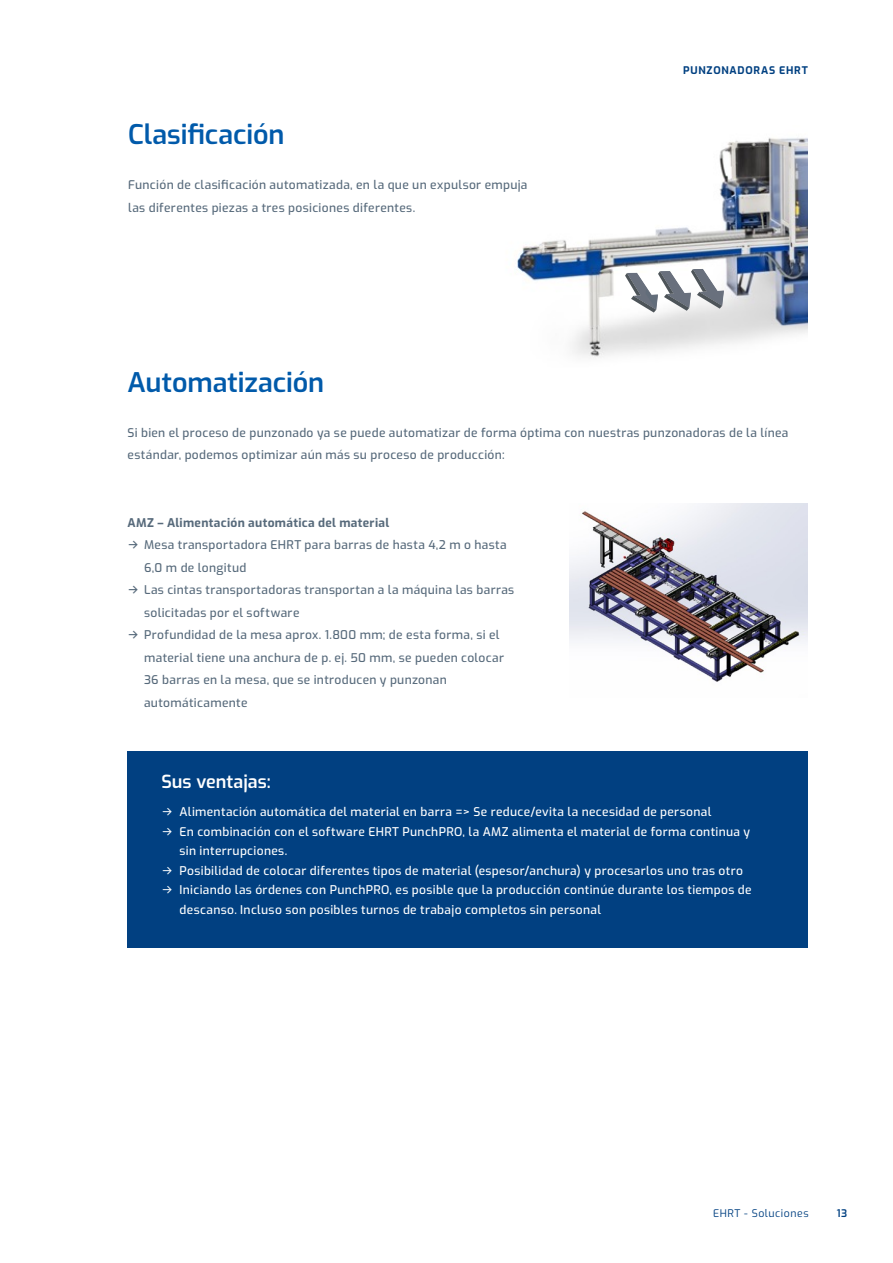
<style>
.page{position:relative;width:893px;height:1263px;background:#fff}
.page>*{position:absolute;margin:0;border:0;box-sizing:border-box;transform-origin:0 0}
.Produkt_-_Überschrif{font:600 27px "Exo";color:#015aaa}
.Produkt_-_Überschrif-2{font:600 18px "Exo";color:#fff}
.Produkt_-_Fließtext{font:500 12px/22.5px "Exo";letter-spacing:.03em;color:#576a7b}
.Produkt_-_Fließtext-2{font:500 12px/19.5px "Exo";letter-spacing:.03em;color:#fff}
.Produkt_-_Fließtext-3{font:700 12px "Exo";letter-spacing:.03em;color:#576a7b}
.Kollumnentitel{font:700 10.5px "Exo";letter-spacing:.075em;color:#014081}
.t1{font:10.5px "Exo";letter-spacing:.05em;color:#014081}
.t2{font:600 10.5px "Exo";color:#014081}
.s1{font-family:"Inter"}
.s2{font-family:"Inter";font-weight:400}
</style>
<div class="page">
<div style="left:128px;top:752px;width:680px;height:196px;background:#014081"></div>
<img style="left:517px;top:138px;width:291px;height:220px">
<img style="left:570px;top:503px;width:238px;height:179px">
<svg style="left:623px;top:266px;width:102px;height:47px"></svg>
<p class="Produkt_-_Überschrif" style="left:128px;top:115px;width:158px">Clasificación</p>
<p class="Produkt_-_Fließtext" style="left:128px;top:173px;width:401px">Función de clasificación automatizada, en la que un expulsor empuja las diferentes piezas a tres posiciones diferentes.</p>
<p class="Produkt_-_Überschrif" style="left:128px;top:362px;width:198px">Automatización</p>
<p class="Kollumnentitel" style="left:683px;top:63px;width:126px">PUNZONADORAS EHRT</p>
<p class="Produkt_-_Fließtext" style="left:128px;top:420px;width:662px">Si bien el proceso de punzonado ya se puede automatizar de forma óptima con nuestras punzonadoras de la línea estándar, podemos optimizar aún más su proceso de producción:</p>
<p class="Produkt_-_Fließtext-3" style="left:128px;top:513px;width:263px">AMZ – Alimentación automática del material</p>
<p class="Produkt_-_Fließtext" style="left:144px;top:533px;width:364px;text-indent:-16px"><span class="s1">→</span> Mesa transportadora EHRT para barras de hasta 4,2 m o hasta<br>6,0 m de longitud</p>
<p class="Produkt_-_Fließtext" style="left:144px;top:578px;width:372px;text-indent:-16px"><span class="s1">→</span> Las cintas transportadoras transportan a la máquina las barras solicitadas por el software</p>
<p class="Produkt_-_Fließtext" style="left:144px;top:623px;width:362px;text-indent:-16px"><span class="s1">→</span> Profundidad de la mesa aprox. 1.800 mm; de esta forma, si el material tiene una anchura de p. ej. 50 mm, se pueden colocar 36 barras en la mesa, que se introducen y punzonan automáticamente</p>
<p class="Produkt_-_Überschrif-2" style="left:162px;top:769px;width:111px">Sus ventajas:</p>
<p class="Produkt_-_Fließtext-2" style="left:162px;top:802px;width:551px"><span class="s2">→</span> Alimentación automática del material en barra =&gt; Se reduce/evita la necesidad de personal</p>
<p class="Produkt_-_Fließtext-2" style="left:180px;top:821px;width:572px;text-indent:-18px"><span class="s2">→</span> En combinación con el software EHRT PunchPRO, la AMZ alimenta el material de forma continua y sin interrupciones.</p>
<p class="Produkt_-_Fließtext-2" style="left:162px;top:860px;width:583px"><span class="s2">→</span> Posibilidad de colocar diferentes tipos de material (espesor/anchura) y procesarlos uno tras otro</p>
<p class="Produkt_-_Fließtext-2" style="left:180px;top:880px;width:574px;text-indent:-18px"><span class="s2">→</span> Iniciando las órdenes con PunchPRO, es posible que la producción continúe durante los tiempos de descanso. Incluso son posibles turnos de trabajo completos sin personal</p>
<p class="t1" style="left:713px;top:1206px;width:97px">EHRT - Soluciones</p>
<p class="t2" style="left:837px;top:1206px;width:12px">13</p>
</div>
